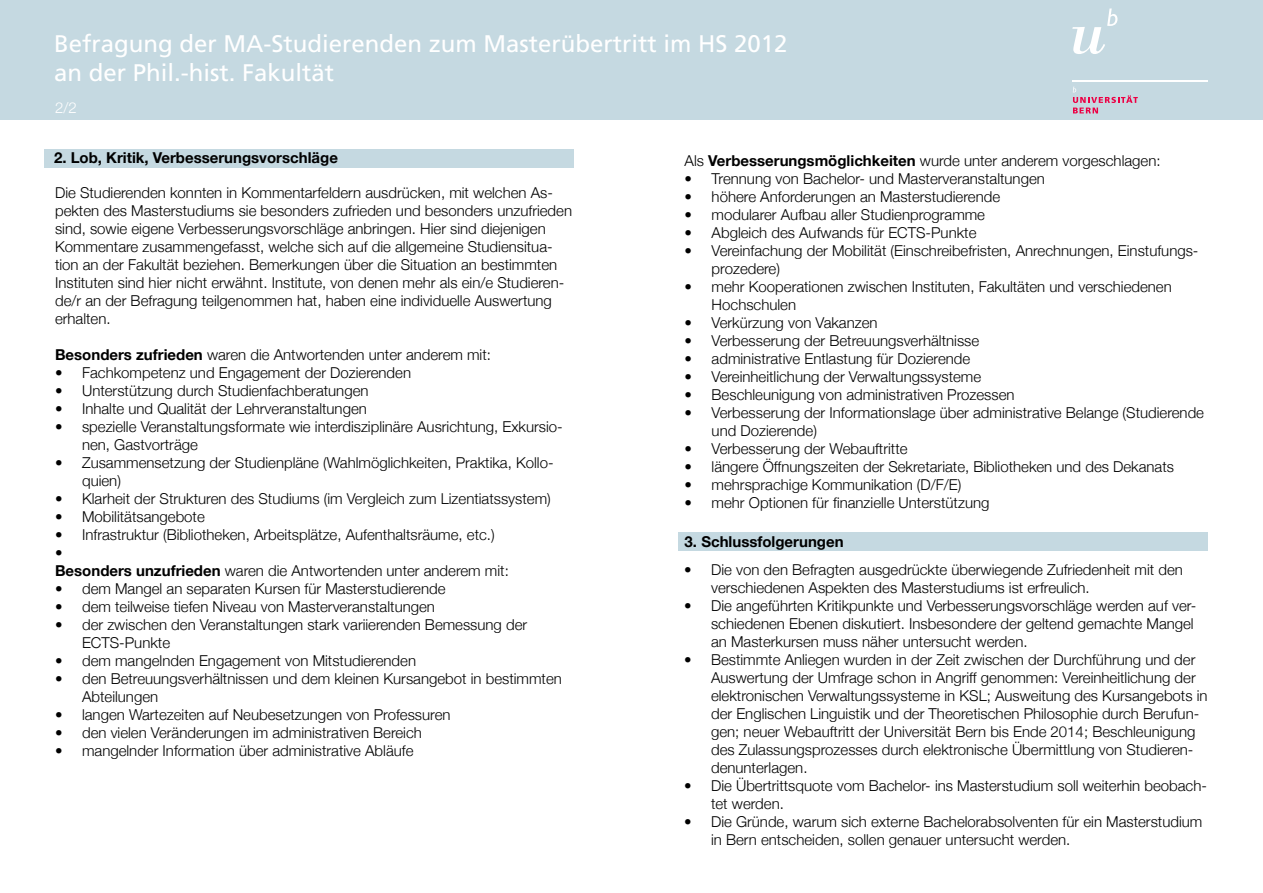
<style>
.page{position:relative;width:1263px;height:893px;background:#fff}
.page>*{position:absolute;margin:0;border:0;box-sizing:border-box;transform-origin:0 0}
.t1{font:24px/28.8px "Frutiger LT Com";color:#fff}
.t2{font:300 15px/18px "Helvetica Neue";color:#000}
.t3{font:700 15px "Helvetica Neue";color:#000}
.t4{font:300 15px "Helvetica Neue";color:#fff}
.s1{font-weight:700}
</style>
<div class="page">
<div style="left:0;top:0;width:1263px;height:119px;background:#c5d9e1"></div>
<svg style="left:1072px;top:9px;width:45px;height:45px"></svg>
<hr style="left:1072px;top:81px;width:136px;height:1px;background:#fff">
<svg style="left:1073px;top:87px;width:65px;height:26px"></svg>
<div style="left:44px;top:149px;width:530px;height:18px;background:#c5d9e1"></div>
<div style="left:678px;top:532px;width:530px;height:18px;background:#c5d9e1"></div>
<h1 class="t1" style="left:54px;top:30px;width:735px">Befragung der MA-Studierenden zum Masterübertritt im HS 2012 an der Phil.-hist. Fakultät</h1>
<p class="t4" style="left:55px;top:95px;width:23px">2/2</p>
<p class="t3" style="left:54px;top:146px;width:285px">2. Lob, Kritik, Verbesserungsvorschläge</p>
<p class="t2" style="left:55px;top:182px;width:518px">Die Studierenden konnten in Kommentarfeldern ausdrücken, mit welchen As&shy;pekten des Masterstudiums sie besonders zufrieden und besonders unzufrieden sind, sowie eigene Verbesserungsvorschläge anbringen. Hier sind diejenigen Kommentare zusammengefasst, welche sich auf die allgemeine Studiensitua&shy;tion an der Fakultät beziehen. Bemerkungen über die Situation an bestimmten Instituten sind hier nicht erwähnt. Institute, von denen mehr als ein/e Studieren&shy;de/r an der Befragung teilgenommen hat, haben eine individuelle Auswertung erhalten.</p>
<p class="t2" style="left:55px;top:344px;width:437px"><span class="s1">Besonders zufrieden</span> waren die Antwortenden unter anderem mit:</p>
<p class="t2" style="left:55px;top:362px;width:357px">• Fachkompetenz und Engagement der Dozierenden</p>
<p class="t2" style="left:55px;top:380px;width:315px">• Unterstützung durch Studienfachberatungen</p>
<p class="t2" style="left:55px;top:398px;width:313px">• Inhalte und Qualität der Lehrveranstaltungen</p>
<p class="t2" style="left:82px;top:416px;width:482px;text-indent:-27px">• spezielle Veranstaltungsformate wie interdisziplinäre Ausrichtung, Exkursio&shy;nen, Gastvorträge</p>
<p class="t2" style="left:82px;top:452px;width:473px;text-indent:-27px">• Zusammensetzung der Studienpläne (Wahlmöglichkeiten, Praktika, Kollo&shy;quien)</p>
<p class="t2" style="left:55px;top:488px;width:497px">• Klarheit der Strukturen des Studiums (im Vergleich zum Lizentiatssystem)</p>
<p class="t2" style="left:55px;top:506px;width:151px">• Mobilitätsangebote</p>
<p class="t2" style="left:55px;top:524px;width:455px">• Infrastruktur (Bibliotheken, Arbeitsplätze, Aufenthaltsräume, etc.)<br>•<br><span class="s1">Besonders unzufrieden</span> waren die Antwortenden unter anderem mit:</p>
<p class="t2" style="left:55px;top:578px;width:392px">• dem Mangel an separaten Kursen für Masterstudierende</p>
<p class="t2" style="left:55px;top:596px;width:381px">• dem teilweise tiefen Niveau von Masterveranstaltungen</p>
<p class="t2" style="left:82px;top:614px;width:447px;text-indent:-27px">• der zwischen den Veranstaltungen stark variierenden Bemessung der<br>ECTS-Punkte</p>
<p class="t2" style="left:55px;top:650px;width:362px">• dem mangelnden Engagement von Mitstudierenden</p>
<p class="t2" style="left:82px;top:668px;width:481px;text-indent:-27px">• den Betreuungsverhältnissen und dem kleinen Kursangebot in bestimmten<br>Abteilungen</p>
<p class="t2" style="left:55px;top:704px;width:397px">• langen Wartezeiten auf Neubesetzungen von Professuren</p>
<p class="t2" style="left:55px;top:722px;width:368px">• den vielen Veränderungen im administrativen Bereich</p>
<p class="t2" style="left:55px;top:740px;width:360px">• mangelnder Information über administrative Abläufe</p>
<p class="t2" style="left:685px;top:150px;width:477px">Als <span class="s1">Verbesserungsmöglichkeiten</span> wurde unter anderem vorgeschlagen:</p>
<p class="t2" style="left:685px;top:168px;width:362px">• Trennung von Bachelor- und Masterveranstaltungen</p>
<p class="t2" style="left:685px;top:186px;width:317px">• höhere Anforderungen an Masterstudierende</p>
<p class="t2" style="left:685px;top:204px;width:302px">• modularer Aufbau aller Studienprogramme</p>
<p class="t2" style="left:685px;top:222px;width:293px">• Abgleich des Aufwands für ECTS-Punkte</p>
<p class="t2" style="left:712px;top:240px;width:488px;text-indent:-27px">• Vereinfachung der Mobilität (Einschreibefristen, Anrechnungen, Einstufungs&shy;prozedere)</p>
<p class="t2" style="left:712px;top:276px;width:462px;text-indent:-27px">• mehr Kooperationen zwischen Instituten, Fakultäten und verschiedenen<br>Hochschulen</p>
<p class="t2" style="left:685px;top:312px;width:194px">• Verkürzung von Vakanzen</p>
<p class="t2" style="left:685px;top:330px;width:296px">• Verbesserung der Betreuungsverhältnisse</p>
<p class="t2" style="left:685px;top:348px;width:287px">• administrative Entlastung für Dozierende</p>
<p class="t2" style="left:685px;top:366px;width:298px">• Vereinheitlichung der Verwaltungssysteme</p>
<p class="t2" style="left:685px;top:384px;width:331px">• Beschleunigung von administrativen Prozessen</p>
<p class="t2" style="left:712px;top:402px;width:494px;text-indent:-27px">• Verbesserung der Informationslage über administrative Belange (Studierende und Dozierende)</p>
<p class="t2" style="left:685px;top:438px;width:224px">• Verbesserung der Webauftritte</p>
<p class="t2" style="left:685px;top:456px;width:491px">• längere Öffnungszeiten der Sekretariate, Bibliotheken und des Dekanats</p>
<p class="t2" style="left:685px;top:474px;width:278px">• mehrsprachige Kommunikation (D/F/E)</p>
<p class="t2" style="left:685px;top:492px;width:306px">• mehr Optionen für finanzielle Unterstützung</p>
<p class="t3" style="left:685px;top:530px;width:160px">3. Schlussfolgerungen</p>
<p class="t2" style="left:711px;top:559px;width:473px;text-indent:-27px">• Die von den Befragten ausgedrückte überwiegende Zufriedenheit mit den verschiedenen Aspekten des Masterstudiums ist erfreulich.</p>
<p class="t2" style="left:711px;top:595px;width:487px;text-indent:-27px">• Die angeführten Kritikpunkte und Verbesserungsvorschläge werden auf ver&shy;schiedenen Ebenen diskutiert. Insbesondere der geltend gemachte Mangel an Masterkursen muss näher untersucht werden.</p>
<p class="t2" style="left:711px;top:649px;width:498px;text-indent:-27px">• Bestimmte Anliegen wurden in der Zeit zwischen der Durchführung und der Auswertung der Umfrage schon in Angriff genommen: Vereinheitlichung der elektronischen Verwaltungssysteme in KSL; Ausweitung des Kursangebots in der Englischen Linguistik und der Theoretischen Philosophie durch Berufun&shy;gen; neuer Webauftritt der Universität Bern bis Ende 2014; Beschleunigung des Zulassungsprozesses durch elektronische Übermittlung von Studieren&shy;denunterlagen.</p>
<p class="t2" style="left:711px;top:775px;width:497px;text-indent:-27px">• Die Übertrittsquote vom Bachelor- ins Masterstudium soll weiterhin beobach&shy;tet werden.</p>
<p class="t2" style="left:711px;top:811px;width:493px;text-indent:-27px">• Die Gründe, warum sich externe Bachelorabsolventen für ein Masterstudium in Bern entscheiden, sollen genauer untersucht werden.</p>
</div>
